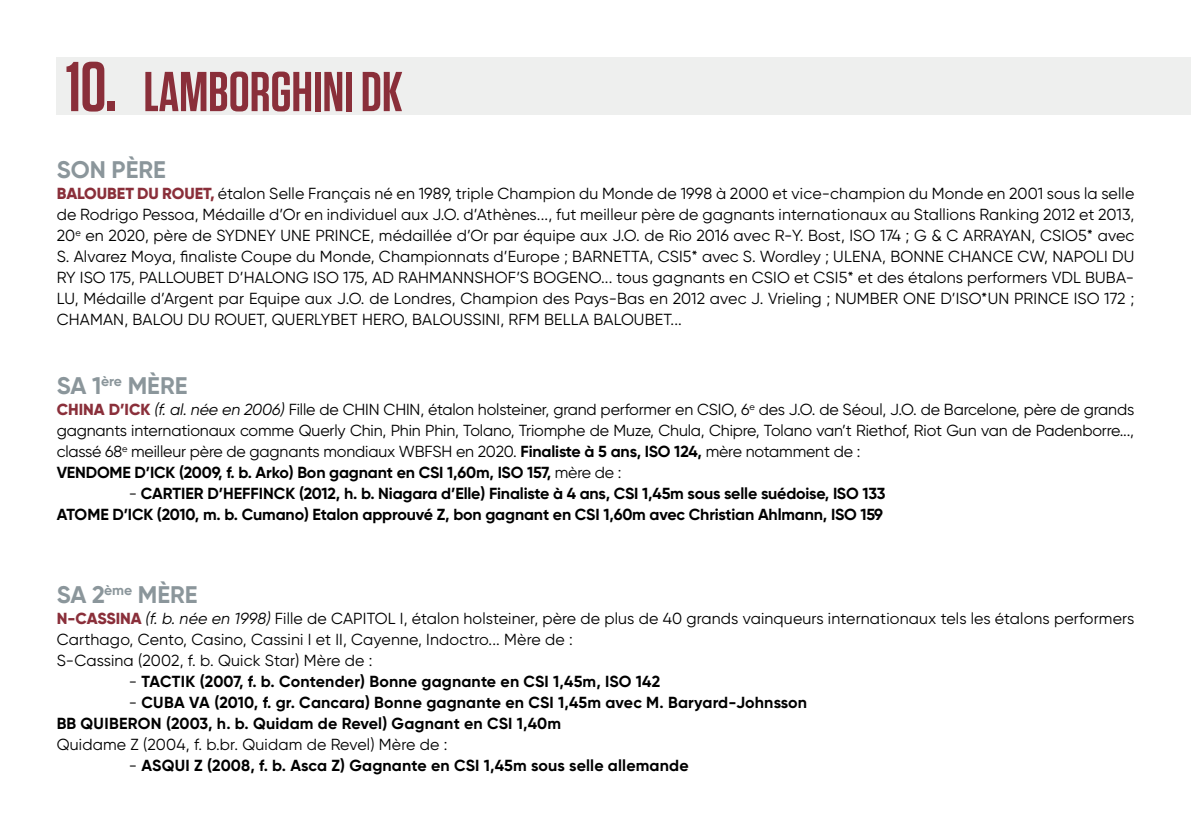
<style>
.page{position:relative;width:1191px;height:840px;background:#fff}
.page>*{position:absolute;margin:0;border:0;box-sizing:border-box;transform-origin:0 0}
.t1{font:600 56px "Tungsten";color:#8a2f3a}
.t2{font:700 24px "Gilroy";color:#8b969b}
.t3{font:16px/21px "Gilroy";letter-spacing:-.01em;color:#000;text-align:justify}
.t4{font:700 16px/21px "Gilroy";color:#000;text-align:right}
.t5{font:16px/21px "Gilroy";letter-spacing:.01em;color:#000}
.s1{font-size:70px}
.s2{font-weight:800;color:#8a2f3a}
.s3{font-style:italic}
.s4{font-weight:700}
.s5{font-weight:400}
</style>
<div class="page">
<div style="left:57px;top:57px;width:1134px;height:57px;background:#eeefee"></div>
<h1 class="t1" style="left:66px;top:62px;width:338px"><span class="s1">10.</span> LAMBORGHINI DK</h1>
<h2 class="t2" style="left:57px;top:154px;width:111px">SON PÈRE</h2>
<p class="t3" style="left:57px;top:183px;width:1079px"><span class="s2">BALOUBET DU ROUET,</span> étalon Selle Français né en 1989, triple Champion du Monde de 1998 à 2000 et vice-champion du Monde en 2001 sous la selle de Rodrigo Pessoa, Médaille d’Or en individuel aux J.O. d’Athènes..., fut meilleur père de gagnants internationaux au Stallions Ranking 2012 et 2013, 20<sup>e</sup> en 2020, père de SYDNEY UNE PRINCE, médaillée d’Or par équipe aux J.O. de Rio 2016 avec R-Y. Bost, ISO 174 ; G &amp; C ARRAYAN, CSIO5* avec S. Alvarez Moya, finaliste Coupe du Monde, Championnats d’Europe ; BARNETTA, CSI5* avec S. Wordley ; ULENA, BONNE CHANCE CW, NAPOLI DU RY ISO 175, PALLOUBET D’HALONG ISO 175, AD RAHMANNSHOF’S BOGENO... tous gagnants en CSIO et CSI5* et des étalons performers VDL BUBA-LU, Médaille d’Argent par Equipe aux J.O. de Londres, Champion des Pays-Bas en 2012 avec J. Vrieling ; NUMBER ONE D’ISO*UN PRINCE ISO 172 ; CHAMAN, BALOU DU ROUET, QUERLYBET HERO, BALOUSSINI, RFM BELLA BALOUBET...</p>
<h2 class="t2" style="left:57px;top:371px;width:132px">SA 1<sup>ère</sup> MÈRE</h2>
<p class="t3" style="left:57px;top:399px;width:1079px;text-align:left"><span class="s2">CHINA D’ICK</span> <span class="s3">(f. al. née en 2006)</span> Fille de CHIN CHIN, étalon holsteiner, grand performer en CSIO, 6<sup>e</sup> des J.O. de Séoul, J.O. de Barcelone, père de grands gagnants internationaux comme Querly Chin, Phin Phin, Tolano, Triomphe de Muze, Chula, Chipre, Tolano van’t Riethof, Riot Gun van de Padenborre..., classé 68<sup>e</sup> meilleur père de gagnants mondiaux WBFSH en 2020. <span class="s4">Finaliste à 5 ans, ISO 124,</span> mère notamment de :<br><span class="s4">VENDOME D’ICK (2009, f. b. Arko) Bon gagnant en CSI 1,60m, ISO 157,</span> mère de :</p>
<p class="t4" style="left:57px;top:483px;width:830px"><span class="s5">-</span> CARTIER D’HEFFINCK (2012, h. b. Niagara d’Elle) Finaliste à 4 ans, CSI 1,45m sous selle suédoise, ISO 133<br>ATOME D’ICK (2010, m. b. Cumano) Etalon approuvé Z, bon gagnant en CSI 1,60m avec Christian Ahlmann, ISO 159</p>
<h2 class="t2" style="left:57px;top:579px;width:142px">SA 2<sup>ème</sup> MÈRE</h2>
<p class="t5" style="left:57px;top:607px;width:1079px"><span class="s2">N-CASSINA</span> <span class="s3">(f. b. née en 1998)</span> Fille de CAPITOL I, étalon holsteiner, père de plus de 40 grands vainqueurs internationaux tels les étalons performers<br>Carthago, Cento, Casino, Cassini I et II, Cayenne, Indoctro... Mère de :<br>S-Cassina (2002, f. b. Quick Star) Mère de :</p>
<p class="t4" style="left:129px;top:670px;width:533px"><span class="s5">-</span> TACTIK (2007, f. b. Contender) Bonne gagnante en CSI 1,45m, ISO 142</p>
<p class="t4" style="left:57px;top:691px;width:752px;text-align:left;text-indent:72px"><span class="s5">-</span> CUBA VA (2010, f. gr. Cancara) Bonne gagnante en CSI 1,45m avec M. Baryard-Johnsson<br>BB QUIBERON (2003, h. b. Quidam de Revel) Gagnant en CSI 1,40m</p>
<p class="t5" style="left:57px;top:733px;width:392px">Quidame Z (2004, f. b.br. Quidam de Revel) Mère de :</p>
<p class="t4" style="left:129px;top:754px;width:561px"><span class="s5">-</span> ASQUI Z (2008, f. b. Asca Z) Gagnante en CSI 1,45m sous selle allemande</p>
</div>
